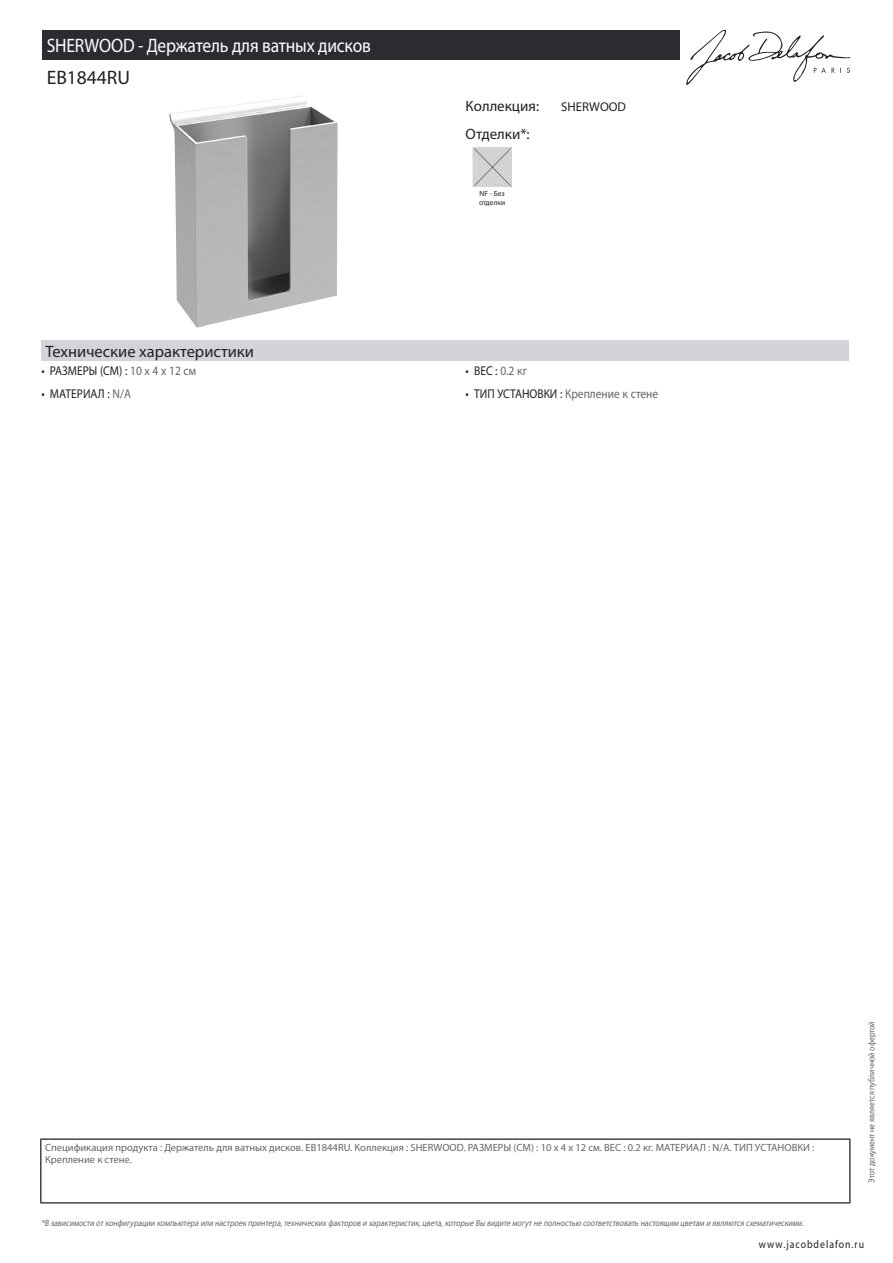
<style>
.page{position:relative;width:893px;height:1263px;background:#fff}
.page>*{position:absolute;margin:0;border:0;box-sizing:border-box;transform-origin:0 0}
.t1{font:19.5px "Myriad Pro";letter-spacing:-.01em;color:#fff;scale:.9 1}
.t2{font:19.5px "Myriad Pro";color:#231f20}
.t3{font:16.5px "Myriad Pro";color:#231f20}
.t4{font:15px "Myriad Pro";color:#231f20}
.t5{font:12.75px "Myriad Pro";color:#231f20;scale:.9 1}
.t6{font:12.75px "Myriad Pro";color:#626568;scale:.9 1}
.t7{font:12.75px "Myriad Pro";color:#231f20}
.t8{font:11.25px "Myriad Pro";letter-spacing:.1em;color:#231f20;scale:.87 1}
.t9{font:10.5px/12px "Myriad Pro";color:#626568}
.t10{font:italic 9px "Myriad Pro";color:#626568;scale:.87 1}
.t11{font:9px "Myriad Pro";color:#626568;scale:.87 1}
.t12{font:7.5px/9px "Myriad Pro";color:#231f20}
.s1{color:#626568}
.s2{color:#231f20}
</style>
<div class="page">
<svg style="left:686px;top:30px;width:164px;height:55px"></svg>
<img style="left:169px;top:95px;width:169px;height:233px">
<img style="left:475px;top:150px;width:35px;height:35px">
<div style="left:473px;top:148px;width:39px;height:39px;border:1px solid #d3d4da"></div>
<div style="left:41px;top:340px;width:808px;height:21px;background:#d3d4da"></div>
<div style="left:43px;top:30px;width:637px;height:30px;background:#2a2c32"></div>
<hr style="left:40px;top:1138px;width:810px;height:2px;background:#040503">
<hr style="left:40px;top:1140px;width:1px;height:62px;background:#040503">
<hr style="left:849px;top:1140px;width:1px;height:62px;background:#040503">
<hr style="left:40px;top:1202px;width:810px;height:1px;background:#040503">
<h1 class="t1" style="left:47px;top:33px;width:362px">SHERWOOD - Держатель для ватных дисков</h1>
<h1 class="t2" style="left:47px;top:66px;width:85px">EB1844RU</h1>
<h3 class="t4" style="left:466px;top:96px;width:75px">Коллекция:</h3>
<h3 class="t7" style="left:561px;top:99px;width:66px">SHERWOOD</h3>
<h3 class="t4" style="left:466px;top:125px;width:66px">Отделки*:</h3>
<p class="t12" style="left:479px;top:189px;width:28px">NF - Без отделки</p>
<h2 class="t3" style="left:46px;top:341px;width:210px">Технические характеристики</h2>
<h3 class="t5" style="left:41px;top:363px;width:173px">• РАЗМЕРЫ (СМ) : <span class="s1">10 x 4 x 12 см</span></h3>
<h3 class="t5" style="left:466px;top:363px;width:70px">• ВЕС : <span class="s1">0.2 кг</span></h3>
<h3 class="t5" style="left:41px;top:385px;width:101px">• МАТЕРИАЛ : <span class="s1">N/A</span></h3>
<h3 class="t6" style="left:466px;top:385px;width:216px"><span class="s2">• ТИП УСТАНОВКИ :</span> Крепление к стене</h3>
<p class="t9" style="left:45px;top:1141px;width:771px">Спецификация продукта : Держатель для ватных дисков. EB1844RU. Коллекция : SHERWOOD. РАЗМЕРЫ (СМ) : 10 x 4 x 12 см. ВЕС : 0.2 кг. МАТЕРИАЛ : N/A. ТИП УСТАНОВКИ :<br>Крепление к стене.</p>
<p class="t10" style="left:41px;top:1217px;width:880px">*В зависимости отконфигурации компьютера или настроек принтера,технических факторов и характеристик,цвета,которые Вы видите могутне полностью соответствовать настоящим цветам и являются схематическими.</p>
<p class="t11" style="left:866px;top:1183px;width:187px;rotate:-90deg">Этот документ не является публичной офертой</p>
<p class="t8" style="left:759px;top:1237px;width:122px">www.jacobdelafon.ru</p>
</div>
